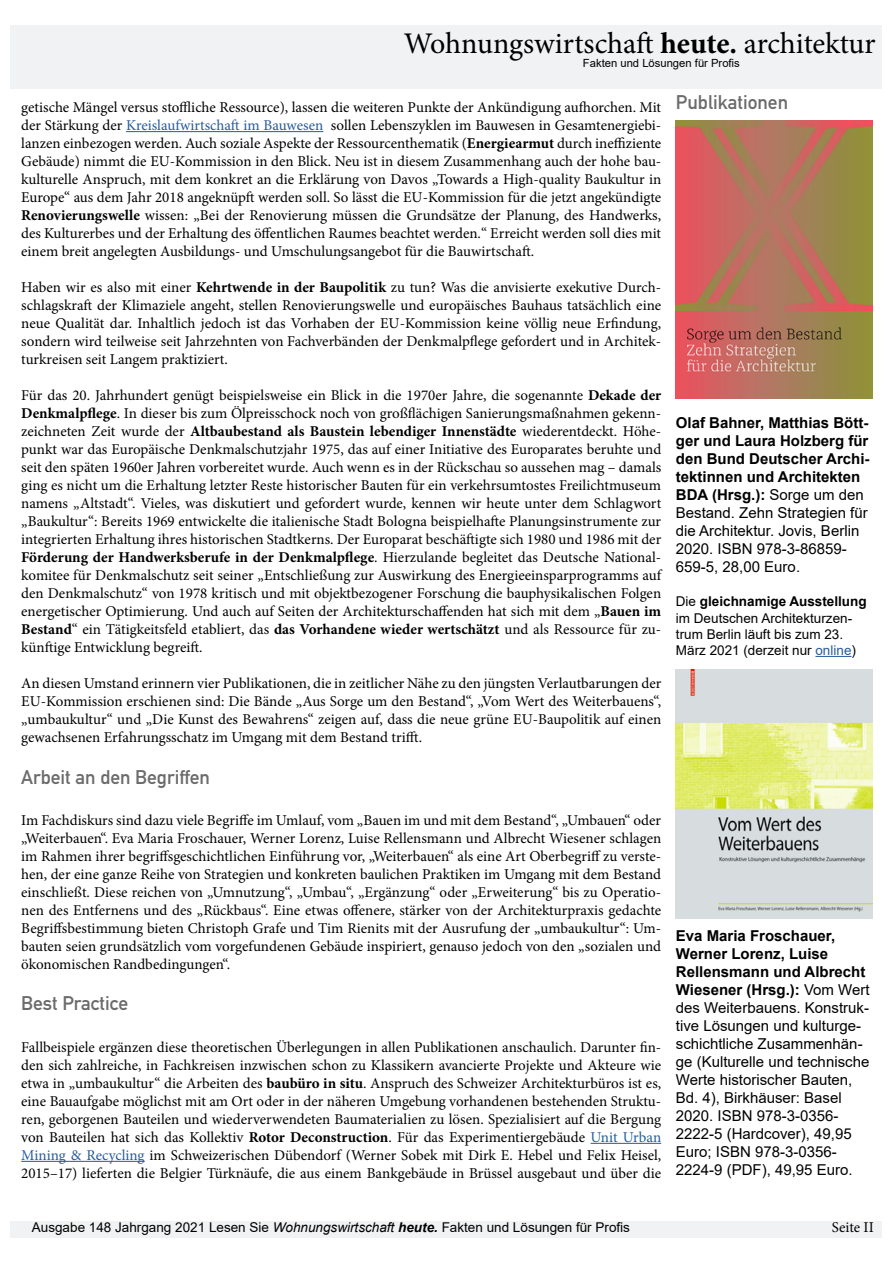
<style>
.page{position:relative;width:893px;height:1263px;background:#fff}
.page>*{position:absolute;margin:0;border:0;box-sizing:border-box;transform-origin:0 0}
.t1{font:30px "Minion Pro";letter-spacing:-.005em;color:#000}
.t2{font:19.5px "DIN Mittelschrift Std";color:#6b6b6b}
.t3{font:15px/18px "Minion Pro";color:#000;text-align:justify}
.t4{font:15px/18px "Arial";color:#000}
.t5{font:700 15px/18px "Arial";color:#000}
.t6{font:13.5px/16.2px "Arial";color:#000}
.t7{font:11.25px "Arial";color:#000}
.s1{font-weight:700}
.s2{color:#275b9b}
.s3{font-weight:400}
.s4{font-style:italic}
.s5{font-weight:700;font-style:italic}
</style>
<div class="page">
<div style="left:11px;top:26px;width:871px;height:63px;background:#f1f2f3"></div>
<div style="left:11px;top:1221px;width:871px;height:16px;background:#f1f2f3"></div>
<hr style="left:126px;top:131px;width:197px;height:1px;background:#275b9b">
<hr style="left:591px;top:1143px;width:70px;height:1px;background:#275b9b">
<hr style="left:21px;top:1161px;width:124px;height:1px;background:#275b9b">
<hr style="left:815px;top:656px;width:36px;height:1px;background:#275b9b">
<img style="left:676px;top:120px;width:196px;height:278px">
<img style="left:676px;top:670px;width:196px;height:249px">
<h1 class="t1" style="left:404px;top:23px;width:473px">Wohnungswirtschaft <span class="s1">heute.</span> architektur</h1>
<p class="t7" style="left:583px;top:56px;width:158px">Fakten und Lösungen für Profis</p>
<p class="t3" style="left:21px;top:98px;width:642px">getische Mängel versus stoffliche Ressource), lassen die weiteren Punkte der Ankündigung aufhorchen. Mit der Stärkung der <span class="s2">Kreislaufwirtschaft im Bauwesen</span> sollen Lebenszyklen im Bauwesen in Gesamtenergiebi&shy;lanzen einbezogen werden. Auch soziale Aspekte der Ressourcenthematik (<span class="s1">Energiearmut</span> durch ineffiziente Gebäude) nimmt die EU-Kommission in den Blick. Neu ist in diesem Zusammenhang auch der hohe bau&shy;kulturelle Anspruch, mit dem konkret an die Erklärung von Davos „Towards a High-quality Baukultur in Europe“ aus dem Jahr 2018 angeknüpft werden soll. So lässt die EU-Kommission für die jetzt angekündigte <span class="s1">Renovierungswelle</span> wissen: „Bei der Renovierung müssen die Grundsätze der Planung, des Handwerks, des Kulturerbes und der Erhaltung des öffentlichen Raumes beachtet werden.“ Erreicht werden soll dies mit einem breit angelegten Ausbildungs- und Umschulungsangebot für die Bauwirtschaft.</p>
<p class="t3" style="left:21px;top:278px;width:641px">Haben wir es also mit einer <span class="s1">Kehrtwende in der Baupolitik</span> zu tun? Was die anvisierte exekutive Durch&shy;schlagskraft der Klimaziele angeht, stellen Renovierungswelle und europäisches Bauhaus tatsächlich eine neue Qualität dar. Inhaltlich jedoch ist das Vorhaben der EU-Kommission keine völlig neue Erfindung, sondern wird teilweise seit Jahrzehnten von Fachverbänden der Denkmalpflege gefordert und in Architek&shy;turkreisen seit Langem praktiziert.</p>
<p class="t3" style="left:21px;top:386px;width:641px">Für das 20. Jahrhundert genügt beispielsweise ein Blick in die 1970er Jahre, die sogenannte <span class="s1">Dekade der Denkmalpflege</span>. In dieser bis zum Ölpreisschock noch von großflächigen Sanierungsmaßnahmen gekenn&shy;zeichneten Zeit wurde der <span class="s1">Altbaubestand als Baustein lebendiger Innenstädte</span> wiederentdeckt. Höhe&shy;punkt war das Europäische Denkmalschutzjahr 1975, das auf einer Initiative des Europarates beruhte und seit den späten 1960er Jahren vorbereitet wurde. Auch wenn es in der Rückschau so aussehen mag – damals ging es nicht um die Erhaltung letzter Reste historischer Bauten für ein verkehrsumtostes Freilichtmuseum namens „Altstadt“. Vieles, was diskutiert und gefordert wurde, kennen wir heute unter dem Schlagwort „Baukultur“: Bereits 1969 entwickelte die italienische Stadt Bologna beispielhafte Planungsinstrumente zur integrierten Erhaltung ihres historischen Stadtkerns. Der Europarat beschäftigte sich 1980 und 1986 mit der <span class="s1">Förderung der Handwerksberufe in der Denkmalpflege</span>. Hierzulande begleitet das Deutsche National&shy;komitee für Denkmalschutz seit seiner „Entschließung zur Auswirkung des Energieeinsparprogramms auf den Denkmalschutz“ von 1978 kritisch und mit objektbezogener Forschung die bauphysikalischen Folgen energetischer Optimierung. Und auch auf Seiten der Architekturschaffenden hat sich mit dem „<span class="s1">Bauen im Bestand</span>“ ein Tätigkeitsfeld etabliert, das <span class="s1">das Vorhandene wieder wertschätzt</span> und als Ressource für zu&shy;künftige Entwicklung begreift.</p>
<p class="t3" style="left:21px;top:674px;width:641px">An diesen Umstand erinnern vier Publikationen, die in zeitlicher Nähe zu den jüngsten Verlautbarungen der EU-Kommission erschienen sind: Die Bände „Aus Sorge um den Bestand“, „Vom Wert des Weiterbauens“, „umbaukultur“ und „Die Kunst des Bewahrens“ zeigen auf, dass die neue grüne EU-Baupolitik auf einen gewachsenen Erfahrungsschatz im Umgang mit dem Bestand trifft.</p>
<h2 class="t2" style="left:21px;top:765px;width:190px">Arbeit an den Begriffen</h2>
<p class="t3" style="left:21px;top:811px;width:641px">Im Fachdiskurs sind dazu viele Begriffe im Umlauf, vom „Bauen im und mit dem Bestand“, „Umbauen“ oder „Weiterbauen“. Eva Maria Froschauer, Werner Lorenz, Luise Rellensmann und Albrecht Wiesener schlagen im Rahmen ihrer begriffsgeschichtlichen Einführung vor, „Weiterbauen“ als eine Art Oberbegriff zu verste&shy;hen, der eine ganze Reihe von Strategien und konkreten baulichen Praktiken im Umgang mit dem Bestand einschließt. Diese reichen von „Umnutzung“, „Umbau“, „Ergänzung“ oder „Erweiterung“ bis zu Operatio&shy;nen des Entfernens und des „Rückbaus“. Eine etwas offenere, stärker von der Architekturpraxis gedachte Begriffsbestimmung bieten Christoph Grafe und Tim Rienits mit der Ausrufung der „umbaukultur“: Um&shy;bauten seien grundsätzlich vom vorgefundenen Gebäude inspiriert, genauso jedoch von den „sozialen und ökonomischen Randbedingungen“.</p>
<h2 class="t2" style="left:21px;top:992px;width:108px">Best Practice</h2>
<p class="t3" style="left:21px;top:1038px;width:641px">Fallbeispiele ergänzen diese theoretischen Überlegungen in allen Publikationen anschaulich. Darunter fin&shy;den sich zahlreiche, in Fachkreisen inzwischen schon zu Klassikern avancierte Projekte und Akteure wie etwa in „umbaukultur“ die Arbeiten des <span class="s1">baubüro in situ</span>. Anspruch des Schweizer Architekturbüros ist es, eine Bauaufgabe möglichst mit am Ort oder in der näheren Umgebung vorhandenen bestehenden Struktu&shy;ren, geborgenen Bauteilen und wiederverwendeten Baumaterialien zu lösen. Spezialisiert auf die Bergung von Bauteilen hat sich das Kollektiv <span class="s1">Rotor Deconstruction</span>. Für das Experimentiergebäude <span class="s2">Unit Urban Mining &amp; Recycling</span> im Schweizerischen Dübendorf (Werner Sobek mit Dirk E. Hebel und Felix Heisel, 2015–17) lieferten die Belgier Türknäufe, die aus einem Bankgebäude in Brüssel ausgebaut und über die</p>
<h2 class="t2" style="left:676px;top:91px;width:114px">Publikationen</h2>
<p class="t5" style="left:676px;top:414px;width:195px">Olaf Bahner, Matthias Bött&shy;ger und Laura Holzberg für den Bund Deutscher Archi&shy;tektinnen und Architekten<br>BDA (Hrsg.): <span class="s3">Sorge um den<br>Bestand. Zehn Strategien für die Architektur. Jovis, Berlin<br>2020. ISBN 978-3-86859-<br>659-5, 28,00 Euro.</span></p>
<p class="t6" style="left:676px;top:593px;width:192px">Die <span class="s1">gleichnamige Ausstellung </span>im Deutschen Architekturzen&shy;trum Berlin läuft bis zum 23.<br>März 2021 (derzeit nur <span class="s2">online</span>)</p>
<p class="t4" style="left:676px;top:926px;width:195px"><span class="s1">Eva Maria Froschauer,<br>Werner Lorenz, Luise<br>Rellensmann und Albrecht<br>Wiesener (Hrsg.):</span> Vom Wert des Weiterbauens. Konstruk&shy;tive Lösungen und kulturge&shy;schichtliche Zusammenhän&shy;ge (Kulturelle und technische<br>Werte historischer Bauten,<br>Bd. 4), Birkhäuser: Basel<br>2020. ISBN 978-3-0356-<br>2222-5 (Hardcover), 49,95<br>Euro; ISBN 978-3-0356-<br>2224-9 (PDF), 49,95 Euro.</p>
<p class="t6" style="left:32px;top:1219px;width:600px">Ausgabe 148 Jahrgang 2021 Lesen Sie <span class="s4">Wohnungswirtschaft</span> <span class="s5">heute.</span> Fakten und Lösungen für Profis</p>
<p class="t3" style="left:832px;top:1218px;width:44px">Seite II</p>
</div>
